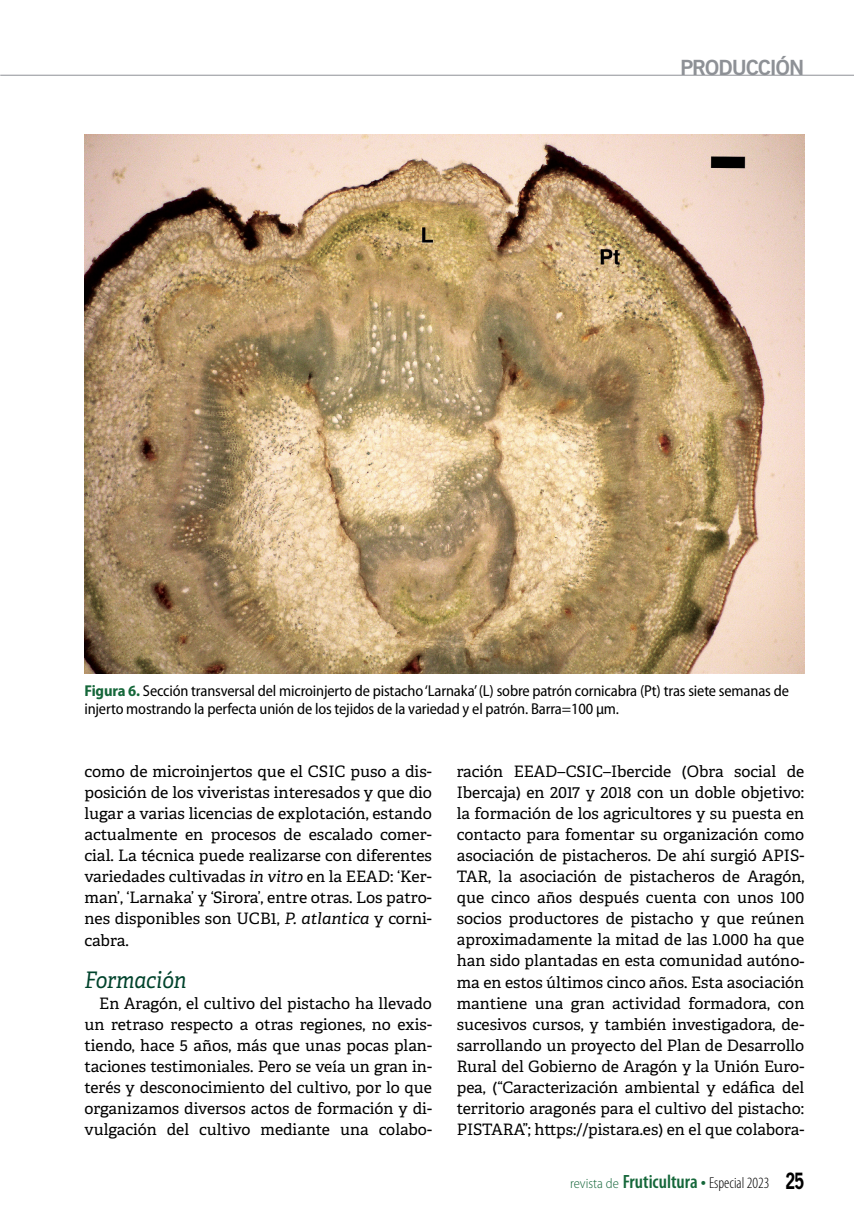
<style>
.page{position:relative;width:854px;height:1216px;background:#fff}
.page>*{position:absolute;margin:0;border:0;box-sizing:border-box;transform-origin:0 0}
.t1{font:italic 22.75px "Adelle";color:#00432c;scale:.9 1}
.t2{font:21px "Trade Gothic LT Std Bd 2";letter-spacing:-.045em;color:#8e9196}
.t3{font:600 condensed 19.25px "Myriad Pro";color:#15673a}
.t4{font:15.75px/21px "Adelle";color:#000;text-align:justify}
.t5{font:semi-condensed 15.75px/18.9px "Myriad Pro";letter-spacing:-.01em;color:#000}
.s1{font-weight:700;color:#15673a}
.s2{font-style:italic}
.s3{font-weight:300;font-stretch:semi-condensed;font-size:14px}
.s4{font-weight:300;font-size:15.75px;color:#000}
.s5{font-family:"News Gothic Std";font-weight:700;font-stretch:normal;font-size:21px;color:#000}
</style>
<div class="page">
<hr style="left:0;top:75px;width:853px;height:1px;background:#8e9196">
<img style="left:84px;top:134px;width:720px;height:539px">
<h2 class="t2" style="left:680px;top:55px;width:125px">PRODUCCIÓN</h2>
<p class="t5" style="left:84px;top:681px;width:705px"><span class="s1">Figura 6.</span> Sección transversal del microinjerto de pistacho ‘Larnaka’ (L) sobre patrón cornicabra (Pt) tras siete semanas de injerto mostrando la perfecta unión de los tejidos de la variedad y el patrón. Barra=100 µm.</p>
<p class="t4" style="left:84px;top:761px;width:349px">como de microinjertos que el CSIC puso a dis&shy;posición de los viveristas interesados y que dio lugar a varias licencias de explotación, estando actualmente en procesos de escalado comer&shy;cial. La técnica puede realizarse con diferentes variedades cultivadas <span class="s2">in vitro</span> en la EEAD: ‘Ker&shy;man’, ‘Larnaka’ y ‘Sirora’, entre otras. Los patro&shy;nes disponibles son UCB1, <span class="s2">P. atlantica</span> y corni&shy;cabra.</p>
<h1 class="t1" style="left:84px;top:965px;width:115px">Formación</h1>
<p class="t4" style="left:84px;top:992px;width:349px;text-indent:15px">En Aragón, el cultivo del pistacho ha llevado un retraso respecto a otras regiones, no exis&shy;tiendo, hace 5 años, más que unas pocas plan&shy;taciones testimoniales. Pero se veía un gran in&shy;terés y desconocimiento del cultivo, por lo que organizamos diversos actos de formación y di&shy;vulgación del cultivo mediante una colabo-</p>
<p class="t4" style="left:456px;top:761px;width:349px">ración EEAD–CSIC–Ibercide (Obra social de Ibercaja) en 2017 y 2018 con un doble objetivo: la formación de los agricultores y su puesta en contacto para fomentar su organización como asociación de pistacheros. De ahí surgió APIS-TAR, la asociación de pistacheros de Aragón, que cinco años después cuenta con unos 100 socios productores de pistacho y que reúnen aproximadamente la mitad de las 1.000 ha que han sido plantadas en esta comunidad autóno&shy;ma en estos últimos cinco años. Esta asociación mantiene una gran actividad formadora, con sucesivos cursos, y también investigadora, de&shy;sarrollando un proyecto del Plan de Desarrollo Rural del Gobierno de Aragón y la Unión Euro&shy;pea, (“Caracterización ambiental y edáfica del territorio aragonés para el cultivo del pistacho:<br>PISTARA”; https://pistara.es) en el que colabora-</p>
<p class="t3" style="left:570px;top:1171px;width:235px"><span class="s3">revista de</span> Fruticultura • <span class="s4">Especial 2023</span> <span class="s5">25</span></p>
</div>
